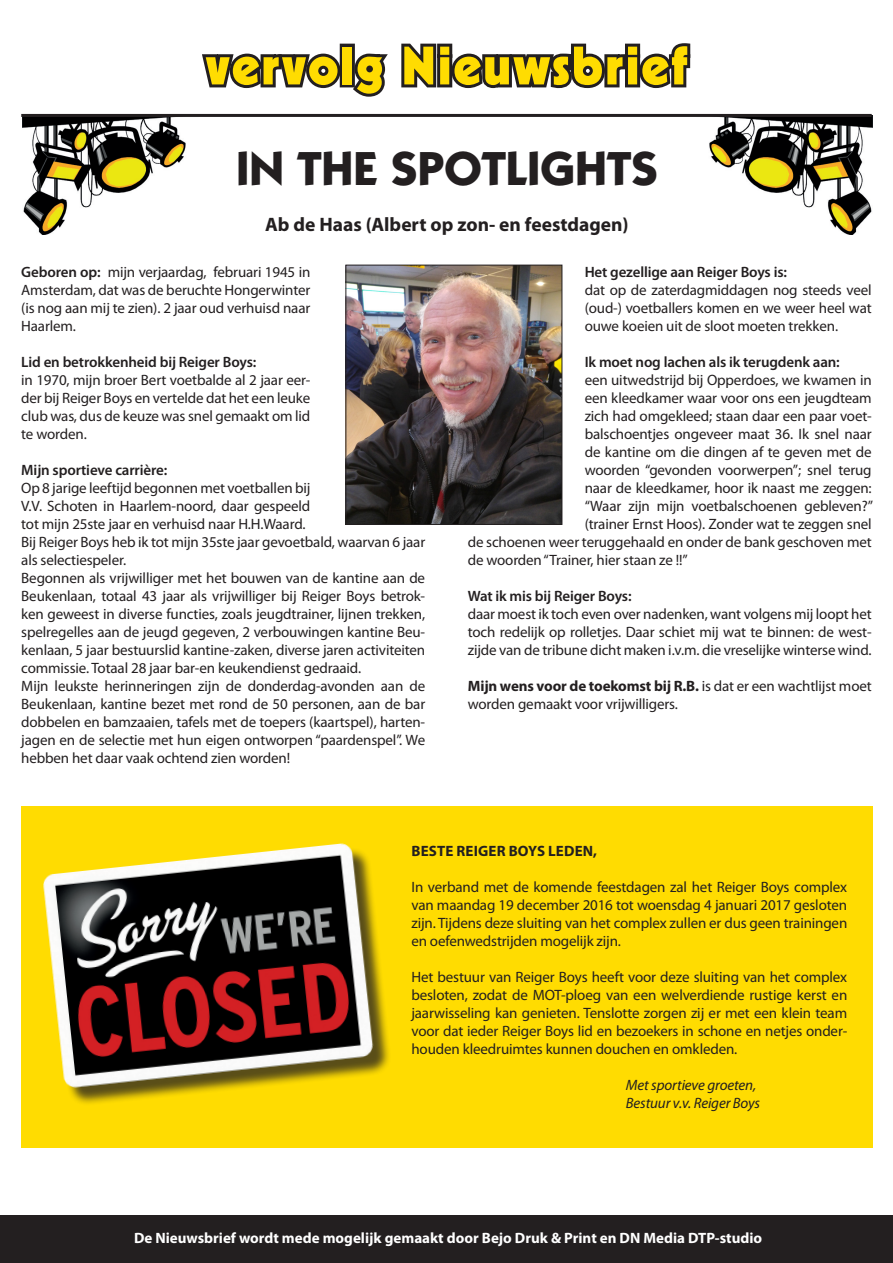
<style>
.page{position:relative;width:893px;height:1263px;background:#fff}
.page>*{position:absolute;margin:0;border:0;box-sizing:border-box;transform-origin:0 0}
.t1{font:900 52.5px "Kabel";letter-spacing:.04em;color:#ffdc01}
.t2{font:700 48px "Itc Kabel";color:#231f20}
.t3{font:700 19.5px "Myriad Pro";color:#231f20}
.t4{font:15px/18px "Myriad Pro";letter-spacing:-.01em;color:#231f20;text-align:justify}
.t5{font:600 15px "Myriad Pro";letter-spacing:-.01em;color:#231f20}
.t6{font:700 15px "Myriad Pro";color:#fff}
.t7{font:italic 15px "Myriad Pro";letter-spacing:-.01em;color:#231f20}
.t8{font:700 15px "Myriad Pro";letter-spacing:.01em;color:#231f20}
.s1{font-weight:600}
.s2{font-weight:700}
</style>
<div class="page">
<img style="left:22px;top:117px;width:164px;height:118px">
<img style="left:709px;top:116px;width:164px;height:119px">
<hr style="left:21px;top:114px;width:851px;height:3px;background:#231f20">
<svg style="left:202px;top:43px;width:489px;height:54px"></svg>
<div style="left:0;top:1215px;width:893px;height:48px;background:#231f20"></div>
<img style="left:347px;top:267px;width:213px;height:256px">
<div style="left:345px;top:265px;width:217px;height:260px;border:1px solid #231f20"></div>
<div style="left:21px;top:806px;width:852px;height:342px;background:#ffdc01"></div>
<img style="left:43px;top:843px;width:346px;height:260px">
<p class="t1" style="left:206px;top:33px;width:483px">vervolg Nieuwsbrief</p>
<p class="t2" style="left:236px;top:139px;width:423px">IN THE SPOTLIGHTS</p>
<p class="t3" style="left:265px;top:212px;width:365px">Ab de Haas (Albert op zon- en feestdagen)</p>
<p class="t4" style="left:21px;top:263px;width:291px"><span class="s1">Geboren op:</span> mijn verjaardag, februari 1945 in Amsterdam, dat was de beruchte Hongerwinter (is nog aan mij te zien). 2 jaar oud verhuisd naar Haarlem.</p>
<p class="t5" style="left:21px;top:352px;width:237px">Lid en betrokkenheid bij Reiger Boys:</p>
<p class="t4" style="left:21px;top:371px;width:291px">in 1970, mijn broer Bert voetbalde al 2 jaar eer&shy;der bij Reiger Boys en vertelde dat het een leuke club was, dus de keuze was snel gemaakt om lid te worden.</p>
<p class="t5" style="left:21px;top:460px;width:148px">Mijn sportieve carrière:</p>
<p class="t4" style="left:21px;top:479px;width:291px">Op 8 jarige leeftijd begonnen met voetballen bij V.V. Schoten in Haarlem-noord, daar gespeeld tot mijn 25ste jaar en verhuisd naar H.H.Waard.</p>
<p class="t4" style="left:21px;top:533px;width:406px">Bij Reiger Boys heb ik tot mijn 35ste jaar gevoetbald, waarvan 6 jaar als selectiespeler.</p>
<p class="t4" style="left:21px;top:569px;width:405px">Begonnen als vrijwilliger met het bouwen van de kantine aan de Beukenlaan, totaal 43 jaar als vrijwilliger bij Reiger Boys betrok&shy;ken geweest in diverse functies, zoals jeugdtrainer, lijnen trekken, spelregelles aan de jeugd gegeven, 2 verbouwingen kantine Beu&shy;kenlaan, 5 jaar bestuurslid kantine-zaken, diverse jaren activiteiten commissie. Totaal 28 jaar bar-en keukendienst gedraaid.</p>
<p class="t4" style="left:21px;top:677px;width:405px">Mijn leukste herinneringen zijn de donderdag-avonden aan de Beukenlaan, kantine bezet met rond de 50 personen, aan de bar dobbelen en bamzaaien, tafels met de toepers (kaartspel), harten&shy;jagen en de selectie met hun eigen ontworpen “paardenspel”. We hebben het daar vaak ochtend zien worden!</p>
<p class="t5" style="left:585px;top:262px;width:204px">Het gezellige aan Reiger Boys is:</p>
<p class="t4" style="left:585px;top:281px;width:289px">dat op de zaterdagmiddagen nog steeds veel (oud-) voetballers komen en we weer heel wat ouwe koeien uit de sloot moeten trekken.</p>
<p class="t5" style="left:585px;top:352px;width:257px">Ik moet nog lachen als ik terugdenk aan:</p>
<p class="t4" style="left:585px;top:371px;width:289px">een uitwedstrijd bij Opperdoes, we kwamen in</p>
<p class="t4" style="left:585px;top:389px;width:288px">een kleedkamer waar voor ons een jeugdteam</p>
<p class="t4" style="left:585px;top:407px;width:289px">zich had omgekleed; staan daar een paar voet-</p>
<p class="t4" style="left:585px;top:425px;width:289px">balschoentjes ongeveer maat 36. Ik snel naar</p>
<p class="t4" style="left:585px;top:443px;width:289px">de kantine om die dingen af te geven met de</p>
<p class="t4" style="left:585px;top:461px;width:288px">woorden “gevonden voorwerpen”; snel terug</p>
<p class="t4" style="left:585px;top:479px;width:289px">naar de kleedkamer, hoor ik naast me zeggen:</p>
<p class="t4" style="left:585px;top:497px;width:290px">“Waar zijn mijn voetbalschoenen gebleven?”</p>
<p class="t4" style="left:585px;top:515px;width:289px">(trainer Ernst Hoos). Zonder wat te zeggen snel</p>
<p class="t4" style="left:468px;top:533px;width:405px">de schoenen weer teruggehaald en onder de bank geschoven met</p>
<p class="t4" style="left:468px;top:551px;width:221px">de woorden “Trainer, hier staan ze !!”</p>
<p class="t5" style="left:468px;top:586px;width:165px">Wat ik mis bij Reiger Boys:</p>
<p class="t4" style="left:468px;top:605px;width:405px">daar moest ik toch even over nadenken, want volgens mij loopt het toch redelijk op rolletjes. Daar schiet mij wat te binnen: de west&shy;zijde van de tribune dicht maken i.v.m. die vreselijke winterse wind.</p>
<p class="t4" style="left:468px;top:677px;width:405px"><span class="s2">Mijn wens voor de toekomst bij R.B.</span> is dat er een wachtlijst moet worden gemaakt voor vrijwilligers.</p>
<p class="t8" style="left:412px;top:841px;width:187px">BESTE REIGER BOYS LEDEN,</p>
<p class="t4" style="left:411px;top:878px;width:437px">In verband met de komende feestdagen zal het Reiger Boys complex van maandag 19 december 2016 tot woensdag 4 januari 2017 gesloten zijn. Tijdens deze sluiting van het complex zullen er dus geen trainingen en oefenwedstrijden mogelijk zijn.</p>
<p class="t4" style="left:411px;top:968px;width:437px">Het bestuur van Reiger Boys heeft voor deze sluiting van het complex besloten, zodat de MOT-ploeg van een welverdiende rustige kerst en jaarwisseling kan genieten. Tenslotte zorgen zij er met een klein team voor dat ieder Reiger Boys lid en bezoekers in schone en netjes onder&shy;houden kleedruimtes kunnen douchen en omkleden.</p>
<p class="t7" style="left:626px;top:1076px;width:132px">Met sportieve groeten,</p>
<p class="t7" style="left:626px;top:1094px;width:136px">Bestuur v.v. Reiger Boys</p>
<p class="t6" style="left:134px;top:1228px;width:630px">De Nieuwsbrief wordt mede mogelijk gemaakt door Bejo Druk &amp; Print en DN Media DTP-studio</p>
</div>
